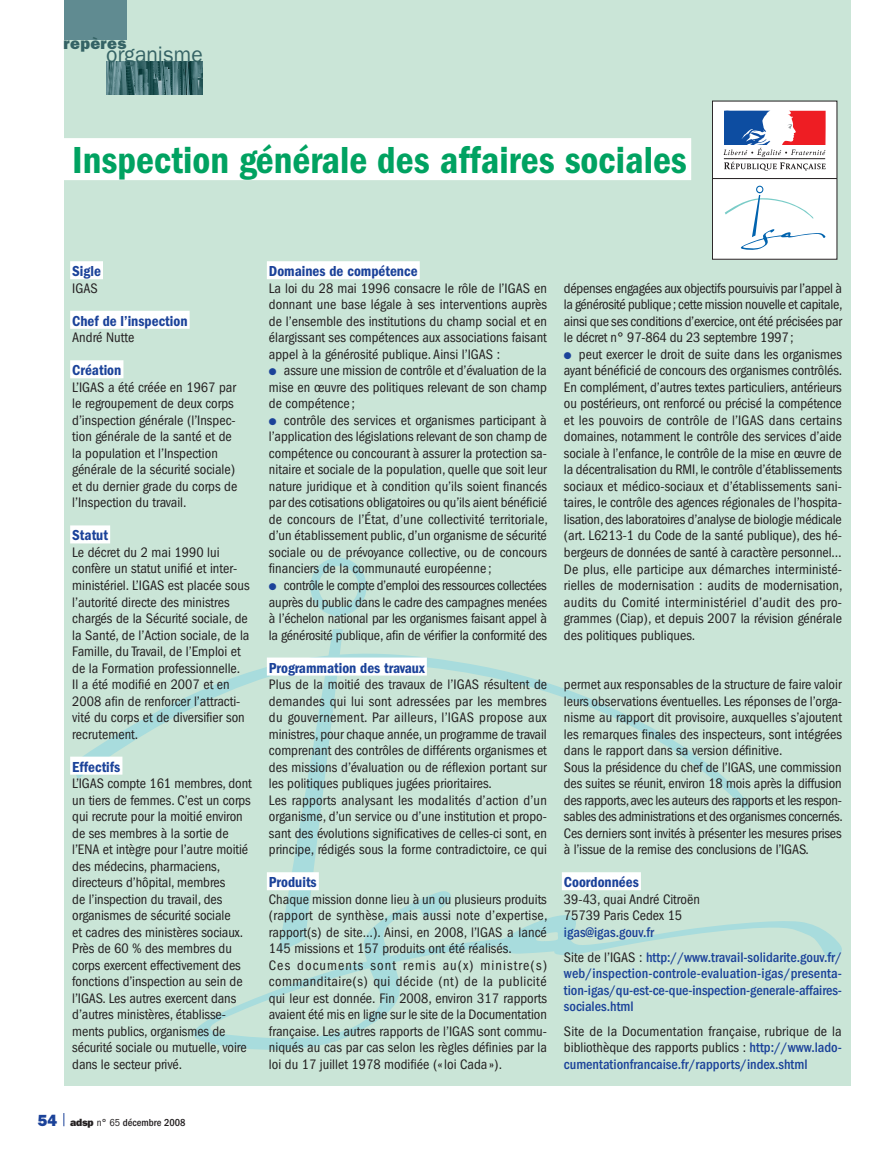
<style>
.page{position:relative;width:893px;height:1149px;background:#fff}
.page>*{position:absolute;margin:0;border:0;box-sizing:border-box;transform-origin:0 0}
.t1{font:39px "ITC Franklin Gothic Std Dm Cd";color:#00a261}
.t2{font:22.5px "ITC Franklin Gothic Std";color:#356365;scale:.94 1}
.t3{font:16.5px "ITC Franklin Gothic Std Hvy";letter-spacing:.02em;color:#356365}
.t4{font:15px "ITC Franklin Gothic Std Dm Cd";color:#1b4299}
.t5{font:condensed 14.25px/16.5px "ITC Franklin Gothic Std";color:#231f20}
.t6{font:500 condensed 14.25px/16.5px "ITC Franklin Gothic Std";color:#1b4299}
.t7{font:500 condensed 10.5px "ITC Franklin Gothic Std";color:#231f20}
.s1{color:#1b4299}
.s2{font-weight:400;color:#231f20}
.s3{font-weight:500;color:#1b4299}
.s4{font-family:"ITC Franklin Gothic Std Hvy";font-weight:400;font-stretch:normal;font-size:16.2px;color:#1b4299}
.s5{font-family:"ITC Franklin Gothic Std Hvy";font-weight:400;font-stretch:normal}
.s6{font-weight:400}
</style>
<div class="page">
<div style="left:64px;top:0;width:786px;height:1085px;background:#cae5d7"></div>
<svg style="left:64px;top:1113px;width:1px;height:12px"></svg>
<svg style="left:70px;top:653px;width:679px;height:159px"></svg>
<svg style="left:278px;top:629px;width:65px;height:242px"></svg>
<svg style="left:193px;top:889px;width:649px;height:160px"></svg>
<svg style="left:310px;top:557px;width:57px;height:59px"></svg>
<img style="left:106px;top:62px;width:97px;height:32px">
<div style="left:64px;top:0;width:63px;height:40px;background:#608b91"></div>
<div style="left:64px;top:138px;width:627px;height:42px;background:#fff"></div>
<div style="left:70px;top:261px;width:33px;height:18px;background:#fff"></div>
<div style="left:70px;top:310px;width:120px;height:18px;background:#fff"></div>
<div style="left:70px;top:360px;width:53px;height:18px;background:#fff"></div>
<div style="left:70px;top:525px;width:40px;height:18px;background:#fff"></div>
<div style="left:70px;top:756px;width:52px;height:18px;background:#fff"></div>
<div style="left:712px;top:101px;width:125px;height:158px;background:#fff"></div>
<svg style="left:723px;top:111px;width:103px;height:60px"></svg>
<hr style="left:712px;top:178px;width:125px;height:1px;background:#231f20">
<svg style="left:725px;top:185px;width:101px;height:65px"></svg>
<div style="left:267px;top:261px;width:153px;height:18px;background:#fff"></div>
<div style="left:267px;top:657px;width:160px;height:18px;background:#fff"></div>
<div style="left:267px;top:871px;width:52px;height:18px;background:#fff"></div>
<div style="left:562px;top:871px;width:79px;height:18px;background:#fff"></div>
<p class="t3" style="left:64px;top:34px;width:64px">repères</p>
<h2 class="t2" style="left:106px;top:41px;width:104px">organisme</h2>
<h1 class="t1" style="left:72px;top:137px;width:616px">Inspection générale des affaires sociales</h1>
<p class="t4" style="left:72px;top:262px;width:30px">Sigle</p>
<p class="t5" style="left:72px;top:280px;width:27px">IGAS</p>
<p class="t4" style="left:72px;top:312px;width:117px">Chef de l’inspection</p>
<p class="t5" style="left:72px;top:329px;width:64px">André Nutte</p>
<p class="t4" style="left:72px;top:361px;width:51px">Création</p>
<p class="t5" style="left:72px;top:379px;width:167px">L’IGAS a été créée en 1967 par le regroupement de deux corps d’inspection générale (l’Inspec&shy;tion générale de la santé et de la population et l’Inspection générale de la sécurité sociale) et du dernier grade du corps de l’Inspection du travail.</p>
<p class="t4" style="left:72px;top:526px;width:37px">Statut</p>
<p class="t5" style="left:72px;top:544px;width:179px">Le décret du 2 mai 1990 lui confère un statut unifié et inter&shy;ministériel. L’IGAS est placée sous l’autorité directe des ministres chargés de la Sécurité sociale, de la Santé, de l’Action sociale, de la<br>Famille, du Travail, de l’Emploi et de la Formation professionnelle.<br>Il a été modifié en 2007 et en<br>2008 afin de renforcer l’attracti&shy;vité du corps et de diversifier son recrutement.</p>
<p class="t4" style="left:72px;top:757px;width:50px">Effectifs</p>
<p class="t5" style="left:72px;top:775px;width:181px">L’IGAS compte 161 membres, dont un tiers de femmes. C’est un corps qui recrute pour la moitié environ de ses membres à la sortie de l’ENA et intègre pour l’autre moitié des médecins, pharmaciens, directeurs d’hôpital, membres<br>de l’inspection du travail, des organismes de sécurité sociale<br>et cadres des ministères sociaux.<br>Près de 60 % des membres du corps exercent effectivement des fonctions d’inspection au sein de l’IGAS. Les autres exercent dans d’autres ministères, établisse&shy;ments publics, organismes de sécurité sociale ou mutuelle, voire dans le secteur privé.</p>
<p class="t4" style="left:269px;top:262px;width:150px">Domaines de compétence</p>
<p class="t5" style="left:269px;top:280px;width:280px;text-align:justify">La loi du 28 mai 1996 consacre le rôle de l’IGAS en donnant une base légale à ses interventions auprès de l’ensemble des institutions du champ social et en élargissant ses compétences aux associations faisant appel à la générosité publique. Ainsi l’IGAS :</p>
<p class="t5" style="left:269px;top:362px;width:279px;text-align:justify"><span class="s1">●</span> assure une mission de contrôle et d’évaluation de la mise en œuvre des politiques relevant de son champ de compétence ;</p>
<p class="t5" style="left:269px;top:412px;width:280px;text-align:justify"><span class="s1">●</span> contrôle des services et organismes participant à l’application des législations relevant de son champ de compétence ou concourant à assurer la protection sa&shy;nitaire et sociale de la population, quelle que soit leur nature juridique et à condition qu’ils soient financés par des cotisations obligatoires ou qu’ils aient bénéficié de concours de l’État, d’une collectivité territoriale, d’un établissement public, d’un organisme de sécurité sociale ou de prévoyance collective, ou de concours financiers de la communauté européenne ;</p>
<p class="t5" style="left:269px;top:577px;width:280px;text-align:justify"><span class="s1">●</span> contrôle le compte d’emploi des ressources collectées auprès du public dans le cadre des campagnes menées à l’échelon national par les organismes faisant appel à la générosité publique, afin de vérifier la conformité des</p>
<p class="t5" style="left:564px;top:280px;width:280px;text-align:justify">dépenses engagées aux objectifs poursuivis par l’appel à la générosité publique; cette mission nouvelle et capitale, ainsi que ses conditions d’exercice, ont été précisées par le décret n° 97-864 du 23 septembre 1997;</p>
<p class="t5" style="left:564px;top:346px;width:280px;text-align:justify"><span class="s1">●</span> peut exercer le droit de suite dans les organismes ayant bénéficié de concours des organismes contrôlés.<br>En complément, d’autres textes particuliers, antérieurs ou postérieurs, ont renforcé ou précisé la compétence et les pouvoirs de contrôle de l’IGAS dans certains domaines, notamment le contrôle des services d’aide sociale à l’enfance, le contrôle de la mise en œuvre de la décentralisation du RMI, le contrôle d’établissements sociaux et médico-sociaux et d’établissements sani&shy;taires, le contrôle des agences régionales de l’hospita&shy;lisation, des laboratoires d’analyse de biologie médicale (art. L6213-1 du Code de la santé publique), des hé&shy;bergeurs de données de santé à caractère personnel… De plus, elle participe aux démarches interministé&shy;rielles de modernisation : audits de modernisation, audits du Comité interministériel d’audit des pro&shy;grammes (Ciap), et depuis 2007 la révision générale des politiques publiques.</p>
<p class="t4" style="left:269px;top:658px;width:157px">Programmation des travaux</p>
<p class="t5" style="left:269px;top:676px;width:280px">Plus de la moitié des travaux de l’IGAS résultent de demandes qui lui sont adressées par les membres du gouvernement. Par ailleurs, l’IGAS propose aux ministres, pour chaque année, un programme de travail comprenant des contrôles de différents organismes et des missions d’évaluation ou de réflexion portant sur les politiques publiques jugées prioritaires.<br>Les rapports analysant les modalités d’action d’un organisme, d’un service ou d’une institution et propo&shy;sant des évolutions significatives de celles-ci sont, en principe, rédigés sous la forme contradictoire, ce qui</p>
<p class="t5" style="left:564px;top:676px;width:280px">permet aux responsables de la structure de faire valoir leurs observations éventuelles. Les réponses de l’orga&shy;nisme au rapport dit provisoire, auxquelles s’ajoutent les remarques finales des inspecteurs, sont intégrées dans le rapport dans sa version définitive.<br>Sous la présidence du chef de l’IGAS, une commission des suites se réunit, environ 18 mois après la diffusion des rapports, avec les auteurs des rapports et les respon&shy;sables des administrations et des organismes concernés.<br>Ces derniers sont invités à présenter les mesures prises à l’issue de la remise des conclusions de l’IGAS.</p>
<p class="t4" style="left:269px;top:873px;width:49px">Produits</p>
<p class="t5" style="left:269px;top:890px;width:280px">Chaque mission donne lieu à un ou plusieurs produits (rapport de synthèse, mais aussi note d’expertise, rapport(s) de site…). Ainsi, en 2008, l’IGAS a lancé 145 missions et 157 produits ont été réalisés.<br>Ces documents sont remis au(x) ministre(s) commanditaire(s) qui décide (nt) de la publicité qui leur est donnée. Fin 2008, environ 317 rapports avaient été mis en ligne sur le site de la Documentation française. Les autres rapports de l’IGAS sont commu&shy;niqués au cas par cas selon les règles définies par la loi du 17 juillet 1978 modifiée («loi Cada »).</p>
<p class="t4" style="left:564px;top:873px;width:76px">Coordonnées</p>
<p class="t5" style="left:564px;top:890px;width:137px">39-43, quai André Citroën<br>75739 Paris Cedex 15</p>
<p class="t6" style="left:564px;top:919px;width:279px;line-height:24.8px">igas@igas.gouv.fr<br><span class="s2">Site de l’IGAS :</span> http://www.travail-solidarite.gouv.fr/</p>
<p class="t6" style="left:564px;top:964px;width:280px;text-align:justify">web/inspection-controle-evaluation-igas/presenta&shy;tion-igas/qu-est-ce-que-inspection-generale-affaires&shy;sociales.html</p>
<p class="t5" style="left:564px;top:1022px;width:279px;text-align:justify">Site de la Documentation française, rubrique de la bibliothèque des rapports publics : <span class="s3">http://www.lado&shy;cumentationfrancaise.fr/rapports/index.shtml</span></p>
<p class="t7" style="left:38px;top:1115px;width:149px"><span class="s4">54</span> <span class="s5">adsp</span> <span class="s6">n° 65</span> décembre 2008</p>
</div>
